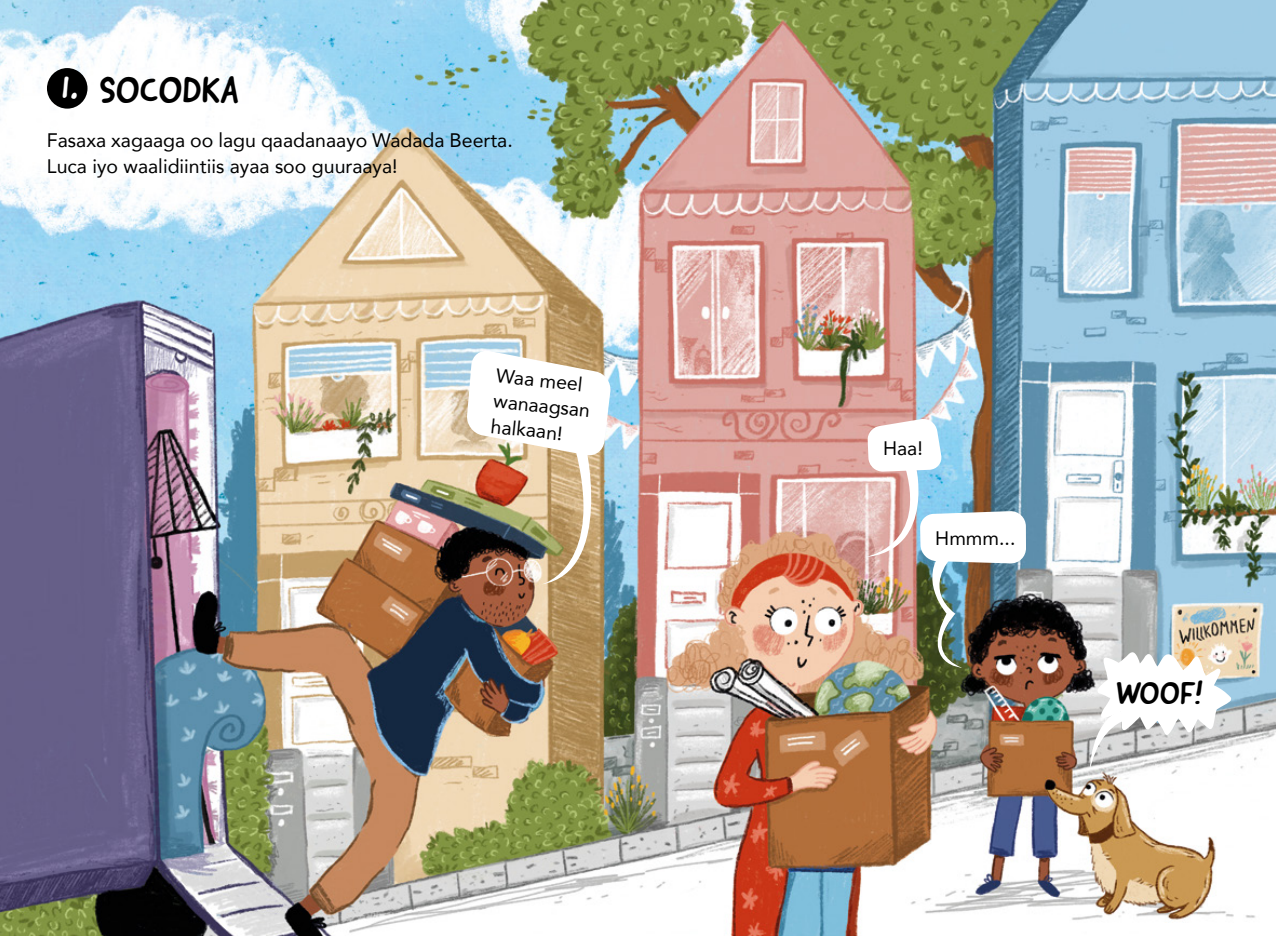
<style>
.page{position:relative;width:1276px;height:936px;background:#fff}
.page>*{position:absolute;margin:0;border:0;box-sizing:border-box;transform-origin:0 0}
.t1{font:37.5px "Good Dog New";color:#000}
.t2{font:34.05px "Good Dog New";color:#fff}
.t3{font:31.5px "Good Dog New";color:#000}
.t4{font:19.5px/25.5px "Avenir";color:#000}
</style>
<div class="page">
<img style="left:0;top:0;width:1276px;height:935px">
<svg style="left:1089px;top:651px;width:142px;height:119px"></svg>
<img style="left:466px;top:349px;width:149px;height:235px">
<img style="left:863px;top:418px;width:163px;height:249px">
<div style="left:47px;top:68px;width:40px;height:41px;background:#000;border-radius:50%"></div>
<h1 class="t1" style="left:99px;top:65px;width:141px">SOCODKA</h1>
<p class="t4" style="left:47px;top:127px;width:467px">Fasaxa xagaaga oo lagu qaadanaayo Wadada Beerta.<br>Luca iyo waalidiintiis ayaa soo guuraaya!</p>
<h2 class="t2" style="left:61px;top:65px;width:19px">1.</h2>
<p class="t4" style="left:498px;top:362px;width:98px;rotate:6deg">Waa meel wanaagsan halkaan!</p>
<p class="t4" style="left:883px;top:435px;width:41px">Haa!</p>
<p class="t4" style="left:935px;top:525px;width:82px">Hmmm...</p>
<h3 class="t3" style="left:1116px;top:672px;width:88px">WOOF!</h3>
</div>
